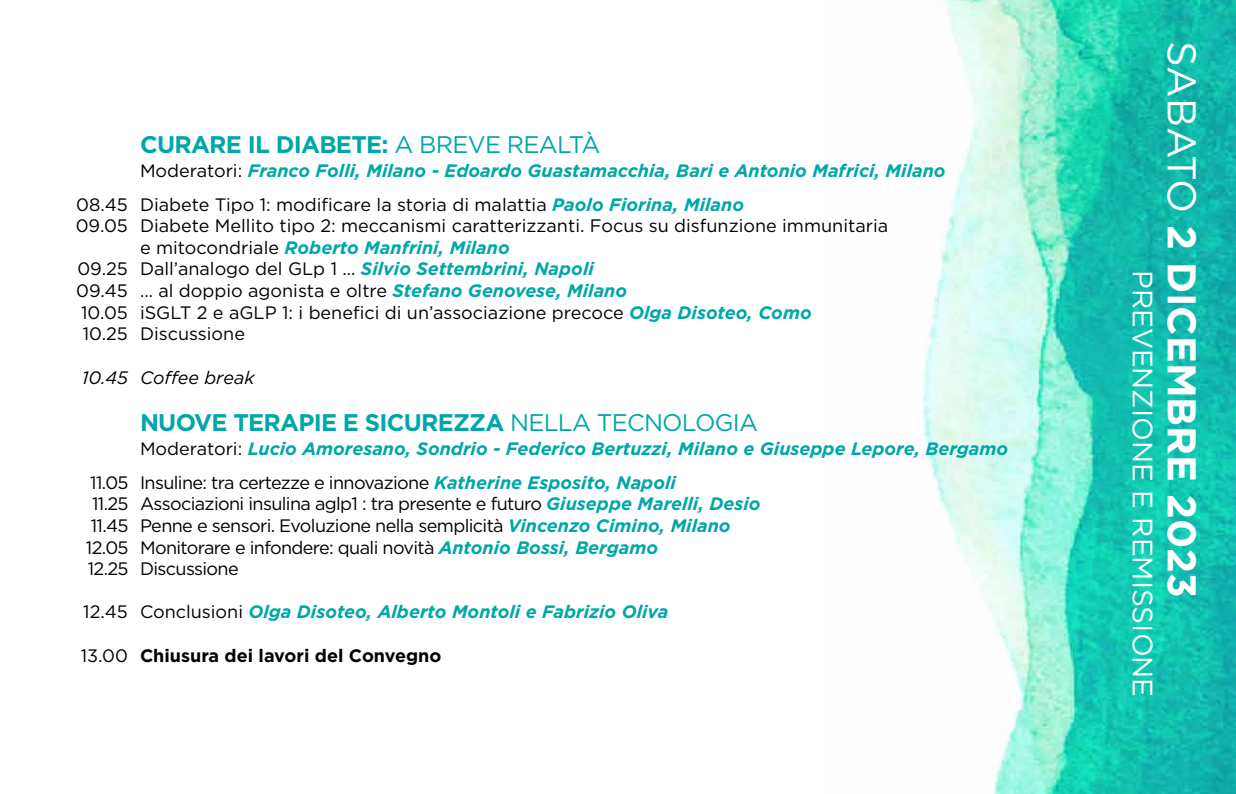
<style>
.page{position:relative;width:1236px;height:794px;background:#fff}
.page>*{position:absolute;margin:0;border:0;box-sizing:border-box;transform-origin:0 0}
.t1{font:700 40px "Gotham";color:#fff}
.t2{font:28px "Gotham";color:#fff}
.t3{font:700 24px "Gotham";letter-spacing:-.03em;color:#00a7a8}
.t4{font:italic 700 18px/33.6px "Gotham";color:#00a7a8}
.t5{font:18px "Gotham";color:#000}
.t6{font:18px/21.6px "Gotham";letter-spacing:-.035em;color:#000}
.t7{font:700 18px "Gotham";color:#000}
.t8{font:italic 18px "Gotham";color:#000}
.s1{font-weight:400}
.s2{font-weight:400;font-style:normal;color:#000}
.s3{font-weight:700;font-style:italic;color:#00a7a8}
</style>
<div class="page">
<img style="left:923px;top:0;width:313px;height:794px">
<svg style="left:1175px;top:0;width:61px;height:407px;background:#11b5aa"></svg>
<h3 class="t3" style="left:140px;top:129px;width:462px">CURARE IL DIABETE: <span class="s1">A BREVE REALTÀ</span></h3>
<p class="t4" style="left:76px;top:154px;width:871px;text-indent:64px"><span class="s2">Moderatori:</span> Franco Folli, Milano - Edoardo Guastamacchia, Bari e Antonio Mafrici, Milano<br><span class="s2">08.45 Diabete Tipo 1: modificare la storia di malattia</span> Paolo Fiorina, Milano</p>
<p class="t5" style="left:76px;top:214px;width:814px">09.05 Diabete Mellito tipo 2: meccanismi caratterizzanti. Focus su disfunzione immunitaria</p>
<p class="t4" style="left:140px;top:231px;width:371px"><span class="s2">e mitocondriale</span> Roberto Manfrini, Milano</p>
<p class="t5" style="left:77px;top:257px;width:518px">09.25 Dall’analogo del GLp 1 … <span class="s3">Silvio Settembrini, Napoli</span></p>
<p class="t5" style="left:76px;top:279px;width:552px">09.45 … al doppio agonista e oltre <span class="s3">Stefano Genovese, Milano</span></p>
<p class="t5" style="left:81px;top:301px;width:732px">10.05 iSGLT 2 e aGLP 1: i benefici di un’associazione precoce <span class="s3">Olga Disoteo, Como</span></p>
<p class="t5" style="left:83px;top:322px;width:164px">10.25 Discussione</p>
<p class="t8" style="left:82px;top:365px;width:174px">10.45 Coffee break</p>
<h3 class="t3" style="left:140px;top:407px;width:620px">NUOVE TERAPIE E SICUREZZA <span class="s1">NELLA TECNOLOGIA</span></h3>
<p class="t4" style="left:90px;top:432px;width:919px;text-indent:50px"><span class="s2">Moderatori:</span> Lucio Amoresano, Sondrio - Federico Bertuzzi, Milano e Giuseppe Lepore, Bergamo<br><span class="s2">11.05 Insuline: tra certezze e innovazione</span> Katherine Esposito, Napoli</p>
<p class="t6" style="left:86px;top:493px;width:676px;text-indent:6px">11.25 Associazioni insulina aglp1 : tra presente e futuro <span class="s3">Giuseppe Marelli, Desio </span>11.45 Penne e sensori. Evoluzione nella semplicità <span class="s3">Vincenzo Cimino, Milano </span>12.05 Monitorare e infondere: quali novità <span class="s3">Antonio Bossi, Bergamo<br></span>12.25 Discussione</p>
<p class="t4" style="left:83px;top:595px;width:587px"><span class="s2">12.45 Conclusioni</span> Olga Disoteo, Alberto Montoli e Fabrizio Oliva</p>
<p class="t7" style="left:81px;top:643px;width:362px"><span class="s1">13.00</span> Chiusura dei lavori del Convegno</p>
<h2 class="t2" style="left:1161px;top:270px;width:429px;rotate:90deg">PREVENZIONE E REMISSIONE</h2>
<h1 class="t1" style="left:1208px;top:41px;width:558px;rotate:90deg"><span class="s1">SABATO</span> 2 DICEMBRE 2023</h1>
</div>
